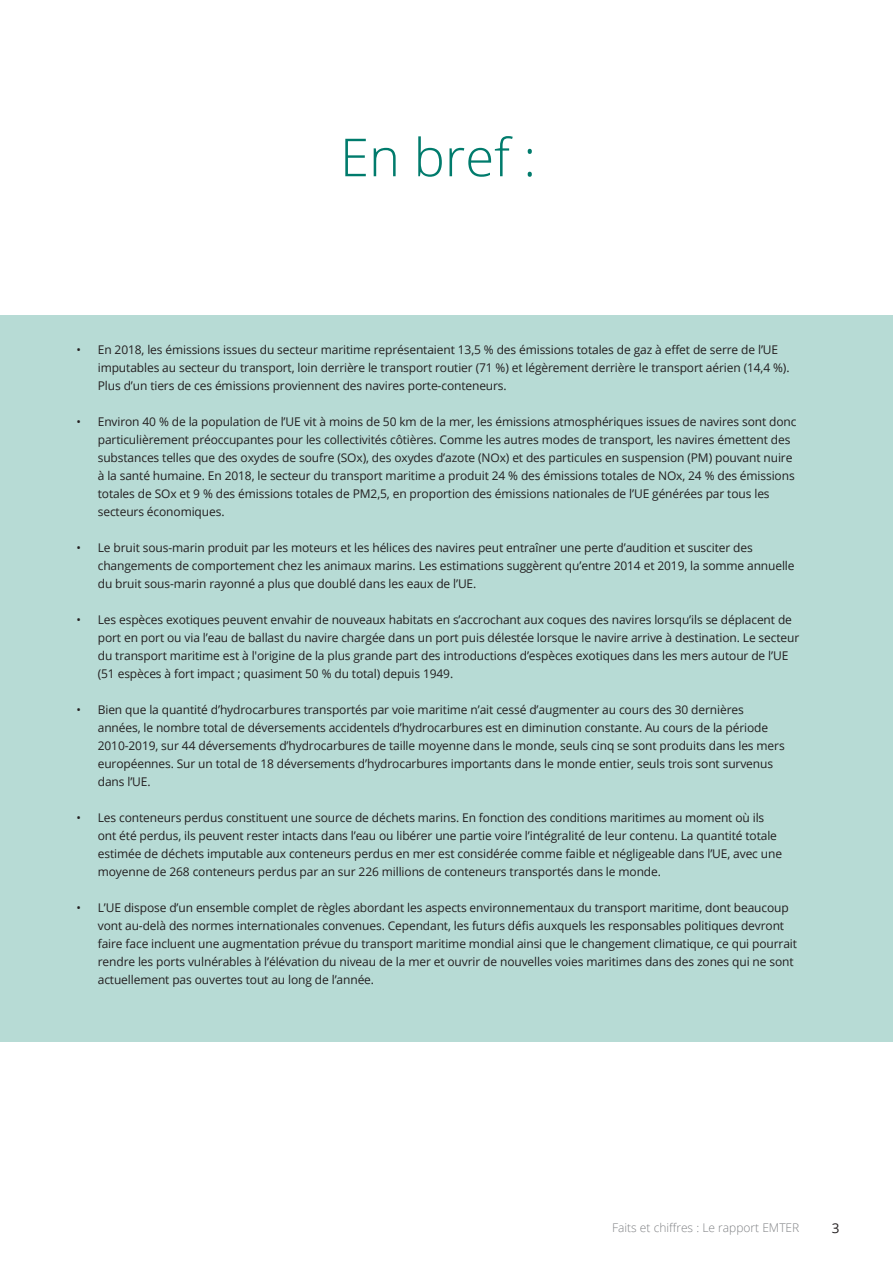
<style>
.page{position:relative;width:893px;height:1263px;background:#fff}
.page>*{position:absolute;margin:0;border:0;box-sizing:border-box;transform-origin:0 0}
._2021_-_Chapter_titl{font:300 52.5px "Open Sans";color:#007b6c}
.t1{font:13.5px "Open Sans";color:#231f20}
._2021_-_Body_text_in{font:12px/18px "Open Sans";letter-spacing:-.01em;color:#231f20}
.t2{font:300 12px "Open Sans";color:#808285}
</style>
<div class="page">
<div style="left:0;top:315px;width:893px;height:727px;background:#b7dbd5"></div>
<p class="_2021_-_Chapter_titl" style="left:340px;top:121px;width:197px">En bref :</p>
<p class="_2021_-_Body_text_in" style="left:98px;top:340px;width:693px;text-indent:-21px">• En 2018, les émissions issues du secteur maritime représentaient 13,5 % des émissions totales de gaz à effet de serre de l’UE imputables au secteur du transport, loin derrière le transport routier (71 %) et légèrement derrière le transport aérien (14,4 %).<br>Plus d’un tiers de ces émissions proviennent des navires porte-conteneurs.</p>
<p class="_2021_-_Body_text_in" style="left:98px;top:412px;width:700px;text-indent:-21px">• Environ 40 % de la population de l’UE vit à moins de 50 km de la mer, les émissions atmosphériques issues de navires sont donc particulièrement préoccupantes pour les collectivités côtières. Comme les autres modes de transport, les navires émettent des substances telles que des oxydes de soufre (SOx), des oxydes d’azote (NOx) et des particules en suspension (PM) pouvant nuire à la santé humaine. En 2018, le secteur du transport maritime a produit 24 % des émissions totales de NOx, 24 % des émissions totales de SOx et 9 % des émissions totales de PM2,5, en proportion des émissions nationales de l’UE générées par tous les secteurs économiques.</p>
<p class="_2021_-_Body_text_in" style="left:98px;top:538px;width:698px;text-indent:-21px">• Le bruit sous-marin produit par les moteurs et les hélices des navires peut entraîner une perte d’audition et susciter des changements de comportement chez les animaux marins. Les estimations suggèrent qu’entre 2014 et 2019, la somme annuelle du bruit sous-marin rayonné a plus que doublé dans les eaux de l’UE.</p>
<p class="_2021_-_Body_text_in" style="left:98px;top:610px;width:703px;text-indent:-21px">• Les espèces exotiques peuvent envahir de nouveaux habitats en s’accrochant aux coques des navires lorsqu’ils se déplacent de port en port ou via l’eau de ballast du navire chargée dans un port puis délestée lorsque le navire arrive à destination. Le secteur du transport maritime est à l'origine de la plus grande part des introductions d’espèces exotiques dans les mers autour de l’UE (51 espèces à fort impact ; quasiment 50 % du total) depuis 1949.</p>
<p class="_2021_-_Body_text_in" style="left:98px;top:700px;width:688px;text-indent:-21px">• Bien que la quantité d’hydrocarbures transportés par voie maritime n’ait cessé d’augmenter au cours des 30 dernières années, le nombre total de déversements accidentels d’hydrocarbures est en diminution constante. Au cours de la période 2010-2019, sur 44 déversements d’hydrocarbures de taille moyenne dans le monde, seuls cinq se sont produits dans les mers européennes. Sur un total de 18 déversements d’hydrocarbures importants dans le monde entier, seuls trois sont survenus dans l’UE.</p>
<p class="_2021_-_Body_text_in" style="left:98px;top:808px;width:686px;text-indent:-21px">• Les conteneurs perdus constituent une source de déchets marins. En fonction des conditions maritimes au moment où ils ont été perdus, ils peuvent rester intacts dans l’eau ou libérer une partie voire l’intégralité de leur contenu. La quantité totale estimée de déchets imputable aux conteneurs perdus en mer est considérée comme faible et négligeable dans l’UE, avec une moyenne de 268 conteneurs perdus par an sur 226 millions de conteneurs transportés dans le monde.</p>
<p class="_2021_-_Body_text_in" style="left:98px;top:898px;width:701px;text-indent:-21px">• L’UE dispose d’un ensemble complet de règles abordant les aspects environnementaux du transport maritime, dont beaucoup vont au-delà des normes internationales convenues. Cependant, les futurs défis auxquels les responsables politiques devront faire face incluent une augmentation prévue du transport maritime mondial ainsi que le changement climatique, ce qui pourrait rendre les ports vulnérables à l’élévation du niveau de la mer et ouvrir de nouvelles voies maritimes dans des zones qui ne sont actuellement pas ouvertes tout au long de l’année.</p>
<p class="t2" style="left:612px;top:1219px;width:189px">Faits et chiffres : Le rapport EMTER</p>
<p class="t1" style="left:832px;top:1219px;width:9px">3</p>
</div>
